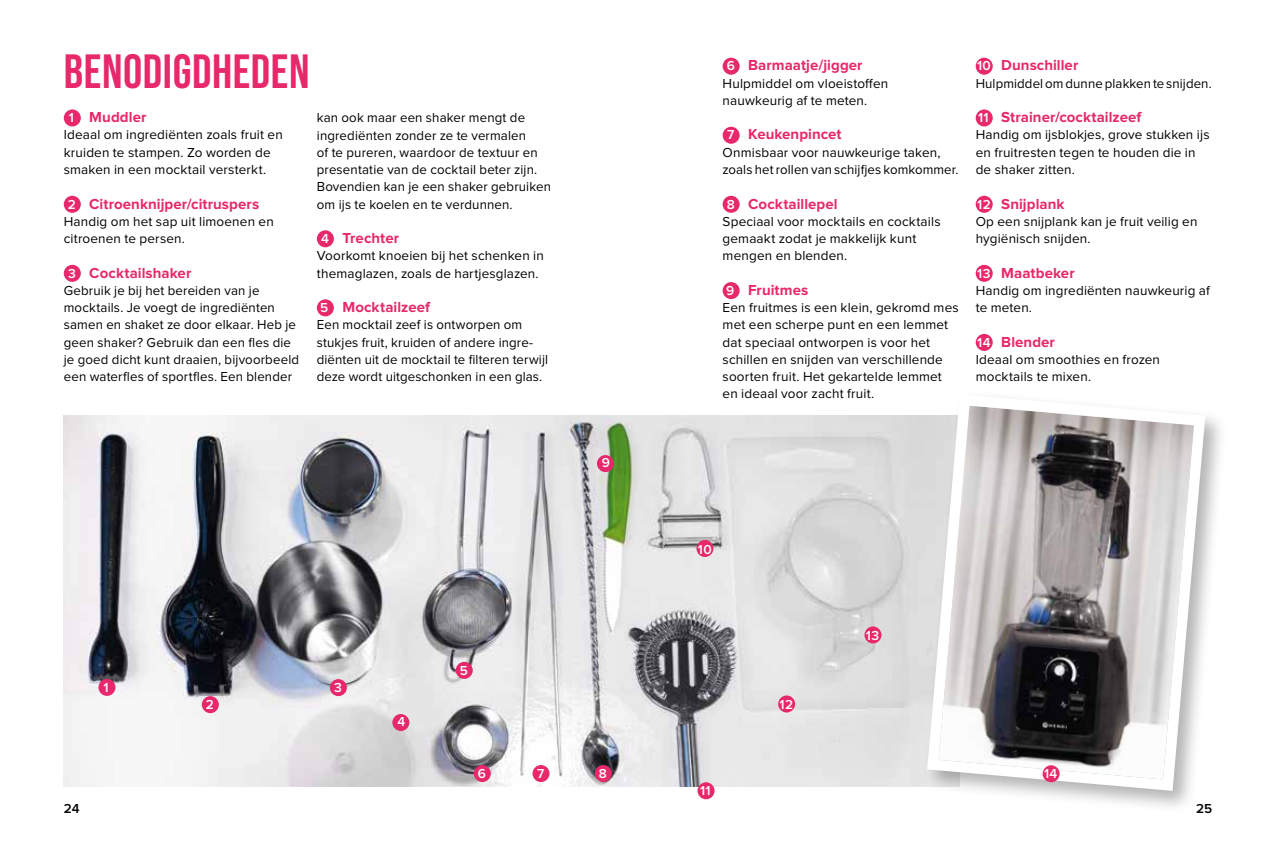
<style>
.page{position:relative;width:1276px;height:851px;background:#fff}
.page>*{position:absolute;margin:0;border:0;box-sizing:border-box;transform-origin:0 0}
.t1{font:700 48px "Bebas Neue Pro";letter-spacing:.01em;color:#e7286b}
.t2{font:700 15px "Proxima Nova";letter-spacing:.005em;color:#e7286b}
.t3{font:13.5px/17.2px "Proxima Nova";letter-spacing:.01em;color:#000}
.t4{font:600 13.5px "Proxima Nova";letter-spacing:.025em;color:#fff}
.t5{font:600 13.5px "Proxima Nova";color:#000}
.s1{font-weight:600;font-size:13.5px;color:#fff}
</style>
<div class="page">
<img style="left:64px;top:415px;width:857px;height:371px">
<div style="left:64px;top:109px;width:17px;height:17px;background:#e7286b;border-radius:50%"></div>
<div style="left:64px;top:196px;width:17px;height:17px;background:#e7286b;border-radius:50%"></div>
<div style="left:64px;top:265px;width:17px;height:17px;background:#e7286b;border-radius:50%"></div>
<div style="left:317px;top:230px;width:17px;height:17px;background:#e7286b;border-radius:50%"></div>
<div style="left:317px;top:299px;width:17px;height:17px;background:#e7286b;border-radius:50%"></div>
<div style="left:923px;top:390px;width:305px;height:423px;background:#000;opacity:.3"></div>
<svg style="left:921px;top:390px;width:290px;height:406px"></svg>
<div style="left:722px;top:58px;width:17px;height:17px;background:#e7286b;border-radius:50%"></div>
<div style="left:722px;top:127px;width:17px;height:17px;background:#e7286b;border-radius:50%"></div>
<div style="left:722px;top:196px;width:17px;height:17px;background:#e7286b;border-radius:50%"></div>
<div style="left:722px;top:282px;width:17px;height:17px;background:#e7286b;border-radius:50%"></div>
<div style="left:975px;top:58px;width:17px;height:17px;background:#e7286b;border-radius:50%"></div>
<div style="left:975px;top:109px;width:17px;height:17px;background:#e7286b;border-radius:50%"></div>
<div style="left:975px;top:196px;width:17px;height:17px;background:#e7286b;border-radius:50%"></div>
<div style="left:975px;top:265px;width:17px;height:17px;background:#e7286b;border-radius:50%"></div>
<div style="left:975px;top:334px;width:17px;height:17px;background:#e7286b;border-radius:50%"></div>
<div style="left:98px;top:678px;width:17px;height:17px;background:#e7286b;border-radius:50%"></div>
<div style="left:1042px;top:765px;width:17px;height:17px;background:#e7286b;border-radius:50%"></div>
<div style="left:202px;top:696px;width:17px;height:17px;background:#e7286b;border-radius:50%"></div>
<div style="left:330px;top:679px;width:17px;height:17px;background:#e7286b;border-radius:50%"></div>
<div style="left:456px;top:661px;width:17px;height:17px;background:#e7286b;border-radius:50%"></div>
<div style="left:392px;top:714px;width:17px;height:17px;background:#e7286b;border-radius:50%"></div>
<div style="left:474px;top:765px;width:17px;height:17px;background:#e7286b;border-radius:50%"></div>
<div style="left:532px;top:765px;width:17px;height:17px;background:#e7286b;border-radius:50%"></div>
<div style="left:595px;top:765px;width:17px;height:17px;background:#e7286b;border-radius:50%"></div>
<div style="left:597px;top:455px;width:17px;height:17px;background:#e7286b;border-radius:50%"></div>
<div style="left:696px;top:540px;width:17px;height:17px;background:#e7286b;border-radius:50%"></div>
<div style="left:697px;top:782px;width:17px;height:17px;background:#e7286b;border-radius:50%"></div>
<div style="left:778px;top:695px;width:17px;height:17px;background:#e7286b;border-radius:50%"></div>
<div style="left:864px;top:626px;width:17px;height:17px;background:#e7286b;border-radius:50%"></div>
<h1 class="t1" style="left:64px;top:44px;width:247px">BENODIGDHEDEN</h1>
<p class="t2" style="left:69px;top:109px;width:79px"><span class="s1">1</span> Muddler</p>
<p class="t3" style="left:64px;top:126px;width:220px">Ideaal om ingrediënten zoals fruit en kruiden te stampen. Zo worden de smaken in een mocktail versterkt.</p>
<p class="t2" style="left:68px;top:195px;width:193px"><span class="s1">2</span> Citroenknijper/citruspers</p>
<p class="t3" style="left:64px;top:213px;width:211px">Handig om het sap uit limoenen en citroenen te persen.</p>
<p class="t2" style="left:68px;top:264px;width:125px"><span class="s1">3</span> Cocktailshaker</p>
<p class="t3" style="left:64px;top:282px;width:237px">Gebruik je bij het bereiden van je mocktails. Je voegt de ingrediënten samen en shaket ze door elkaar. Heb je geen shaker? Gebruik dan een fles die je goed dicht kunt draaien, bijvoorbeeld een waterfles of sportfles. Een blender</p>
<p class="t3" style="left:317px;top:109px;width:236px">kan ook maar een shaker mengt de ingrediënten zonder ze te vermalen<br>of te pureren, waardoor de textuur en presentatie van de cocktail beter zijn.<br>Bovendien kan je een shaker gebruiken om ijs te koelen en te verdunnen.</p>
<p class="t2" style="left:321px;top:229px;width:80px"><span class="s1">4</span> Trechter</p>
<p class="t3" style="left:317px;top:247px;width:228px">Voorkomt knoeien bij het schenken in themaglazen, zoals de hartjesglazen.</p>
<p class="t2" style="left:320px;top:298px;width:111px"><span class="s1">5</span> Mocktailzeef</p>
<p class="t3" style="left:317px;top:316px;width:233px">Een mocktail zeef is ontworpen om stukjes fruit, kruiden of andere ingre&shy;diënten uit de mocktail te filteren terwijl deze wordt uitgeschonken in een glas.</p>
<p class="t4" style="left:602px;top:456px;width:10px">9</p>
<p class="t4" style="left:103px;top:681px;width:7px">1</p>
<p class="t4" style="left:206px;top:698px;width:10px">2</p>
<p class="t4" style="left:334px;top:681px;width:9px">3</p>
<p class="t4" style="left:397px;top:715px;width:9px">4</p>
<p class="t4" style="left:460px;top:663px;width:10px">5</p>
<p class="t4" style="left:478px;top:767px;width:10px">6</p>
<p class="t4" style="left:537px;top:767px;width:9px">7</p>
<p class="t4" style="left:599px;top:767px;width:10px">8</p>
<p class="t2" style="left:726px;top:57px;width:137px"><span class="s1">6</span> Barmaatje/jigger</p>
<p class="t3" style="left:722px;top:75px;width:167px">Hulpmiddel om vloeistoffen nauwkeurig af te meten.</p>
<p class="t2" style="left:727px;top:126px;width:116px"><span class="s1">7</span> Keukenpincet</p>
<p class="t3" style="left:722px;top:144px;width:237px">Onmisbaar voor nauwkeurige taken, zoals het rollen van schijfjes komkommer.</p>
<p class="t2" style="left:727px;top:195px;width:112px"><span class="s1">8</span> Cocktaillepel</p>
<p class="t3" style="left:722px;top:213px;width:219px">Speciaal voor mocktails en cocktails gemaakt zodat je makkelijk kunt mengen en blenden.</p>
<p class="t2" style="left:726px;top:281px;width:84px"><span class="s1">9</span> Fruitmes</p>
<p class="t3" style="left:722px;top:299px;width:237px">Een fruitmes is een klein, gekromd mes met een scherpe punt en een lemmet dat speciaal ontworpen is voor het schillen en snijden van verschillende soorten fruit. Het gekartelde lemmet en ideaal voor zacht fruit.</p>
<p class="t2" style="left:1001px;top:57px;width:79px">Dunschiller</p>
<p class="t3" style="left:975px;top:75px;width:237px">Hulpmiddel om dunne plakken te snijden.</p>
<p class="t2" style="left:1001px;top:109px;width:142px">Strainer/cocktailzeef</p>
<p class="t3" style="left:975px;top:126px;width:235px">Handig om ijsblokjes, grove stukken ijs en fruitresten tegen te houden die in de shaker zitten.</p>
<p class="t2" style="left:1001px;top:195px;width:65px">Snijplank</p>
<p class="t3" style="left:975px;top:213px;width:223px">Op een snijplank kan je fruit veilig en hygiënisch snijden.</p>
<p class="t2" style="left:1001px;top:264px;width:75px">Maatbeker</p>
<p class="t3" style="left:975px;top:282px;width:236px">Handig om ingrediënten nauwkeurig af te meten.</p>
<p class="t2" style="left:1001px;top:333px;width:55px">Blender</p>
<p class="t3" style="left:975px;top:351px;width:186px">Ideaal om smoothies en frozen mocktails te mixen.</p>
<p class="t4" style="left:977px;top:60px;width:15px">10</p>
<p class="t4" style="left:978px;top:111px;width:12px">11</p>
<p class="t4" style="left:977px;top:198px;width:15px">12</p>
<p class="t4" style="left:977px;top:267px;width:15px">13</p>
<p class="t4" style="left:977px;top:336px;width:15px">14</p>
<p class="t4" style="left:698px;top:543px;width:15px">10</p>
<p class="t4" style="left:700px;top:784px;width:12px">11</p>
<p class="t4" style="left:779px;top:698px;width:15px">12</p>
<p class="t4" style="left:866px;top:629px;width:15px">13</p>
<p class="t4" style="left:1044px;top:767px;width:15px">14</p>
<p class="t5" style="left:64px;top:801px;width:17px">24</p>
<p class="t5" style="left:1196px;top:801px;width:18px">25</p>
</div>
